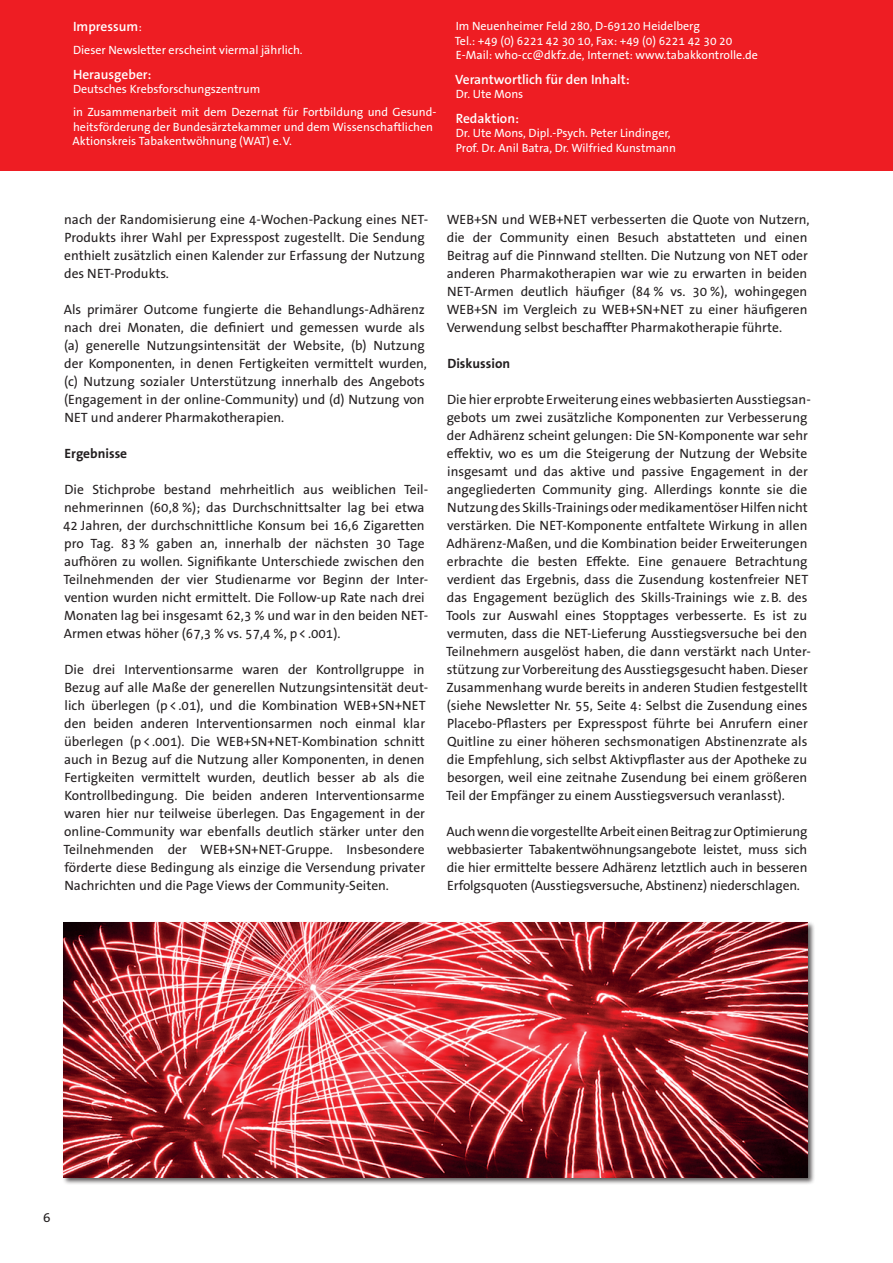
<style>
.page{position:relative;width:893px;height:1263px;background:#fff}
.page>*{position:absolute;margin:0;border:0;box-sizing:border-box;transform-origin:0 0}
.t1{font:13.5px/18px "The Sans B W5 Plain";color:#231f20}
.t2{font:600 13.5px "The Sans B W6";color:#fff}
.t3{font:700 13.5px "The Sans B W7";color:#231f20}
.t4{font:12px/14.4px "The Sans B W5 Plain";color:#fff}
.s1{font-family:"The Sans B W5 Plain";font-weight:400;font-size:12px}
</style>
<div class="page">
<div style="left:0;top:0;width:893px;height:170px;background:#ee1d23"></div>
<div style="left:62px;top:921px;width:753px;height:264px;background:#231f20;opacity:.75"></div>
<img style="left:64px;top:923px;width:744px;height:255px">
<p class="t2" style="left:73px;top:18px;width:70px">Impressum<span class="s1">:</span></p>
<p class="t4" style="left:73px;top:43px;width:231px">Dieser Newsletter erscheint viermal jährlich.</p>
<p class="t2" style="left:73px;top:66px;width:80px">Herausgeber:</p>
<p class="t4" style="left:73px;top:78px;width:365px;line-height:23px">Deutsches Krebsforschungszentrum<br>in Zusammenarbeit mit dem Dezernat für Fortbildung und Gesund-</p>
<p class="t4" style="left:72px;top:119px;width:362px">heitsförderung der Bundesärztekammer und dem Wissenschaftlichen<br>Aktionskreis Tabakentwöhnung (WAT) e.V.</p>
<p class="t4" style="left:455px;top:19px;width:305px">Im Neuenheimer Feld 280, D-69120 Heidelberg<br>Tel.: +49 (0) 6221 42 30 10, Fax: +49 (0) 6221 42 30 20<br>E-Mail: who-cc@dkfz.de, Internet: www.tabakkontrolle.de</p>
<p class="t2" style="left:455px;top:70px;width:176px">Verantwortlich für den Inhalt:</p>
<p class="t4" style="left:456px;top:87px;width:69px">Dr. Ute Mons</p>
<p class="t2" style="left:456px;top:110px;width:65px">Redaktion:</p>
<p class="t4" style="left:456px;top:126px;width:222px">Dr. Ute Mons, Dipl.-Psych. Peter Lindinger,<br>Prof. Dr. Anil Batra, Dr. Wilfried Kunstmann</p>
<p class="t1" style="left:64px;top:210px;width:366px">nach der Randomisierung eine 4-Wochen-Packung eines NET-Produkts ihrer Wahl per Expresspost zugestellt. Die Sendung enthielt zusätzlich einen Kalender zur Erfassung der Nutzung des NET-Produkts.</p>
<p class="t1" style="left:64px;top:300px;width:365px">Als primärer Outcome fungierte die Behandlungs-Adhärenz nach drei Monaten, die definiert und gemessen wurde als (a) generelle Nutzungsintensität der Website, (b) Nutzung der Komponenten, in denen Fertigkeiten vermittelt wurden, (c) Nutzung sozialer Unterstützung innerhalb des Angebots (Engagement in der online-Community) und (d) Nutzung von NET und anderer Pharmakotherapien.</p>
<p class="t3" style="left:65px;top:444px;width:64px">Ergebnisse</p>
<p class="t1" style="left:63px;top:480px;width:367px">Die Stichprobe bestand mehrheitlich aus weiblichen Teil&shy;nehmerinnen (60,8 %); das Durchschnittsalter lag bei etwa 42 Jahren, der durchschnittliche Konsum bei 16,6 Zigaretten pro Tag. 83 % gaben an, innerhalb der nächsten 30 Tage aufhören zu wollen. Signifikante Unterschiede zwischen den Teilnehmenden der vier Studienarme vor Beginn der Inter&shy;vention wurden nicht ermittelt. Die Follow-up Rate nach drei Monaten lag bei insgesamt 62,3 % und war in den beiden NET-Armen etwas höher (67,3 % vs. 57,4 %, p&lt;.001).</p>
<p class="t1" style="left:63px;top:660px;width:366px">Die drei Interventionsarme waren der Kontrollgruppe in Bezug auf alle Maße der generellen Nutzungsintensität deut&shy;lich überlegen (p&lt;.01), und die Kombination WEB+SN+NET den beiden anderen Interventionsarmen noch einmal klar überlegen (p&lt;.001). Die WEB+SN+NET-Kombination schnitt auch in Bezug auf die Nutzung aller Komponenten, in denen Fertigkeiten vermittelt wurden, deutlich besser ab als die Kontrollbedingung. Die beiden anderen Interventionsarme waren hier nur teilweise überlegen. Das Engagement in der online-Community war ebenfalls deutlich stärker unter den Teilnehmenden der WEB+SN+NET-Gruppe. Insbesondere förderte diese Bedingung als einzige die Versendung privater Nachrichten und die Page Views der Community-Seiten.</p>
<p class="t1" style="left:447px;top:210px;width:364px">WEB+SN und WEB+NET verbesserten die Quote von Nutzern, die der Community einen Besuch abstatteten und einen Beitrag auf die Pinnwand stellten. Die Nutzung von NET oder anderen Pharmakotherapien war wie zu erwarten in beiden NET-Armen deutlich häufiger (84 % vs. 30 %), wohingegen WEB+SN im Vergleich zu WEB+SN+NET zu einer häufigeren Verwendung selbst beschaffter Pharmakotherapie führte.</p>
<p class="t3" style="left:447px;top:354px;width:64px">Diskussion</p>
<p class="t1" style="left:446px;top:390px;width:366px">Die hier erprobte Erweiterung eines webbasierten Ausstiegsan&shy;gebots um zwei zusätzliche Komponenten zur Verbesserung der Adhärenz scheint gelungen: Die SN-Komponente war sehr effektiv, wo es um die Steigerung der Nutzung der Website insgesamt und das aktive und passive Engagement in der angegliederten Community ging. Allerdings konnte sie die Nutzung des Skills-Trainings oder medikamentöser Hilfen nicht verstärken. Die NET-Komponente entfaltete Wirkung in allen Adhärenz-Maßen, und die Kombination beider Erweiterungen erbrachte die besten Effekte. Eine genauere Betrachtung verdient das Ergebnis, dass die Zusendung kostenfreier NET das Engagement bezüglich des Skills-Trainings wie z.B. des Tools zur Auswahl eines Stopptages verbesserte. Es ist zu vermuten, dass die NET-Lieferung Ausstiegsversuche bei den Teilnehmern ausgelöst haben, die dann verstärkt nach Unter&shy;stützung zur Vorbereitung des Ausstiegsgesucht haben. Dieser Zusammenhang wurde bereits in anderen Studien festgestellt (siehe Newsletter Nr. 55, Seite 4: Selbst die Zusendung eines Placebo-Pflasters per Expresspost führte bei Anrufern einer Quitline zu einer höheren sechsmonatigen Abstinenzrate als die Empfehlung, sich selbst Aktivpflaster aus der Apotheke zu besorgen, weil eine zeitnahe Zusendung bei einem größeren Teil der Empfänger zu einem Ausstiegsversuch veranlasst).</p>
<p class="t1" style="left:446px;top:822px;width:362px;text-align:justify">Auch wenn die vorgestellte Arbeit einen Beitrag zur Optimierung webbasierter Tabakentwöhnungsangebote leistet, muss sich die hier ermittelte bessere Adhärenz letztlich auch in besseren Erfolgsquoten (Ausstiegsversuche, Abstinenz) niederschlagen.</p>
<p class="t1" style="left:43px;top:1208px;width:9px">6</p>
</div>
